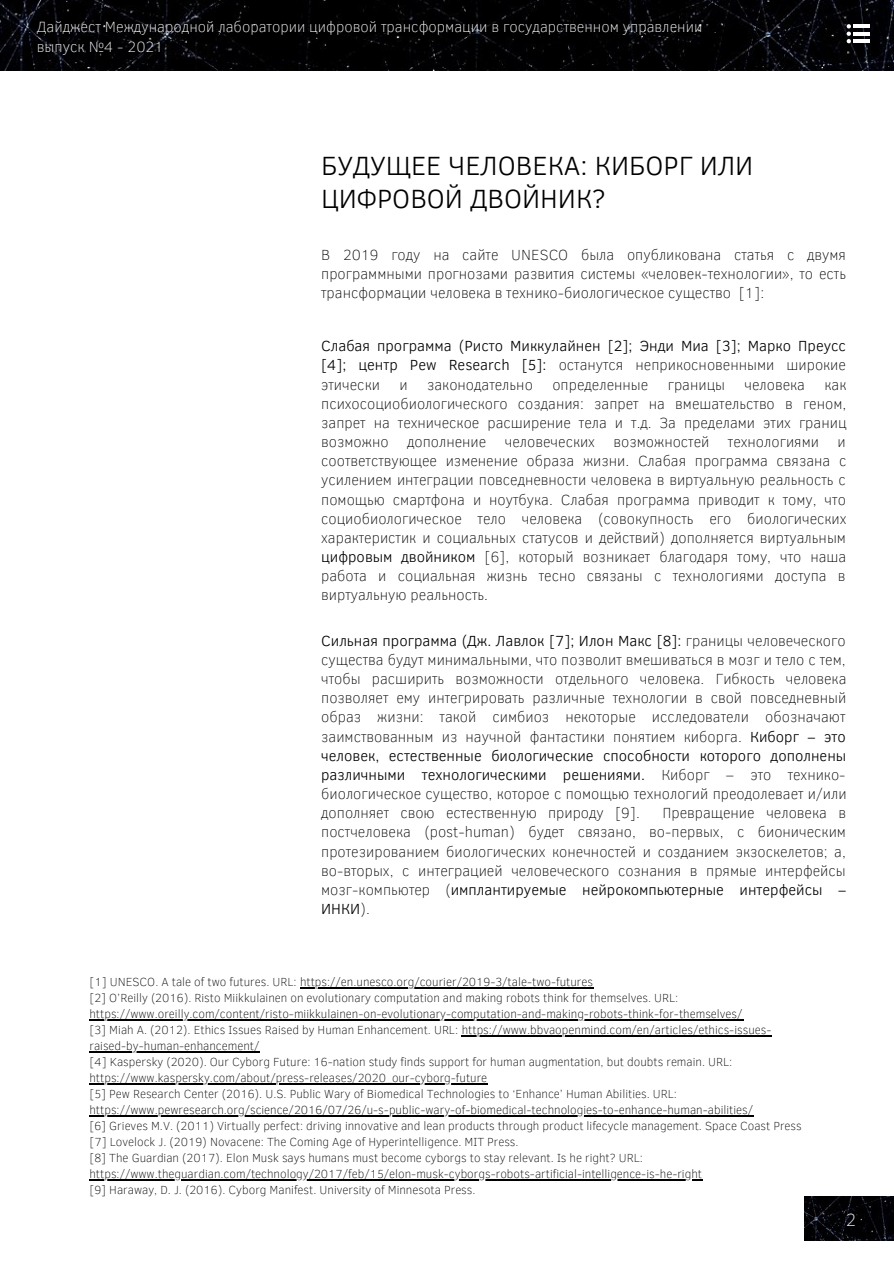
<style>
.page{position:relative;width:894px;height:1264px;background:#fff}
.page>*{position:absolute;margin:0;border:0;box-sizing:border-box;transform-origin:0 0}
.t1{font:300 27px/32.7px "Clear Sans";color:#000}
.t2{font:100 18px "Clear Sans";color:#fff}
.t3{font:100 15.15px "Clear Sans";color:#fff}
.t4{font:100 15px/19.2px "Clear Sans";color:#000;text-align:justify}
.t5{font:300 15px/19.2px "Clear Sans";color:#000;text-align:justify}
.t6{font:100 12px/16px "Clear Sans";color:#000}
.s1{font-weight:100}
.s2{font-weight:300}
</style>
<div class="page">
<img style="left:0;top:0;width:893px;height:70px">
<hr style="left:853px;top:25px;width:17px;height:3px;background:#fff">
<hr style="left:853px;top:32px;width:17px;height:3px;background:#fff">
<svg style="left:846px;top:24px;width:4px;height:19px"></svg>
<hr style="left:853px;top:40px;width:17px;height:3px;background:#fff">
<img style="left:804px;top:1196px;width:89px;height:44px">
<hr style="left:300px;top:987px;width:293px;height:1px;background:#000">
<hr style="left:89px;top:1019px;width:654px;height:1px;background:#000">
<hr style="left:461px;top:1035px;width:310px;height:1px;background:#000">
<hr style="left:89px;top:1051px;width:170px;height:1px;background:#000">
<hr style="left:89px;top:1083px;width:398px;height:1px;background:#000">
<hr style="left:89px;top:1115px;width:665px;height:1px;background:#000">
<hr style="left:89px;top:1179px;width:613px;height:1px;background:#000">
<p class="t3" style="left:37px;top:16px;width:666px">Дайджест Международной лаборатории цифровой трансформации в государственном управлении</p>
<p class="t3" style="left:37px;top:36px;width:128px">выпуск №4 - 2021</p>
<p class="t1" style="left:321px;top:148px;width:433px">БУДУЩЕЕ ЧЕЛОВЕКА: КИБОРГ ИЛИ<br>ЦИФРОВОЙ ДВОЙНИК?</p>
<p class="t4" style="left:321px;top:244px;width:526px">В 2019 году на сайте UNESCO была опубликована статья с двумя программными прогнозами развития системы «человек-технологии», то есть трансформации человека в технико-биологическое существо [1]:</p>
<p class="t5" style="left:321px;top:336px;width:526px">Слабая программа (Ристо Миккулайнен [2]; Энди Миа [3]; Марко Преусс [4]; центр Pew Research [5]: <span class="s1">останутся неприкосновенными широкие этически</span></p>
<p class="t4" style="left:321px;top:374px;width:526px;text-indent:503px">как психосоциобиологического создания: запрет на вмешательство в геном, запрет на техническое расширение тела и т.д. За пределами этих границ возможно дополнение человеческих возможностей технологиями и соответствующее изменение образа жизни. Слабая программа связана с усилением интеграции повседневности человека в виртуальную реальность с помощью смартфона и ноутбука. Слабая программа приводит к тому, что социобиологическое тело человека (совокупность его биологических характеристик и социальных статусов и действий) дополняется виртуальным <span class="s2">цифровым двойником</span> [6], который возникает благодаря тому, что наша работа и социальная жизнь тесно связаны с технологиями доступа в виртуальную реальность.</p>
<p class="t4" style="left:399px;top:374px;width:10px">и</p>
<p class="t4" style="left:427px;top:374px;width:107px">законодательно</p>
<p class="t4" style="left:552px;top:374px;width:97px">определенные</p>
<p class="t4" style="left:667px;top:374px;width:59px">границы</p>
<p class="t4" style="left:744px;top:374px;width:62px">человека</p>
<p class="t4" style="left:321px;top:630px;width:526px"><span class="s2">Сильная программа (Дж. Лавлок [7]; Илон Макс [8]:</span> границы человеческого существа будут минимальными, что позволит вмешиваться в мозг и тело с тем, чтобы расширить возможности отдельного человека. Гибкость человека позволяет ему интегрировать различные технологии в свой повседневный образ жизни: такой симбиоз некоторые исследователи обозначают заимствованным из научной фантастики понятием киборга. <span class="s2">Киборг – это человек, естественные биологические способности которого дополнены различными технологическими решениями.</span> Киборг – это технико&shy;биологическое существо, которое с помощью технологий преодолевает и/или дополняет свою естественную природу [9].</p>
<p class="t4" style="left:321px;top:802px;width:526px;text-indent:341px">Превращение человека в постчеловека (post-human) будет связано, во-первых, с бионическим протезированием биологических конечностей и созданием экзоскелетов; а, во-вторых, с интеграцией человеческого сознания в прямые интерфейсы мозг-компьютер (<span class="s2">имплантируемые нейрокомпьютерные интерфейсы – ИНКИ</span>).</p>
<p class="t6" style="left:89px;top:973px;width:505px">[1] UNESCO. A tale of two futures. URL: https://en.unesco.org/courier/2019-3/tale-two-futures</p>
<p class="t6" style="left:89px;top:989px;width:654px">[2] O’Reilly (2016). Risto Miikkulainen on evolutionary computation and making robots think for themselves. URL: https://www.oreilly.com/content/risto-miikkulainen-on-evolutionary-computation-and-making-robots-think-for-themselves/</p>
<p class="t6" style="left:89px;top:1021px;width:683px">[3] Miah A. (2012). Ethics Issues Raised by Human Enhancement. URL: https://www.bbvaopenmind.com/en/articles/ethics-issues&shy;raised-by-human-enhancement/</p>
<p class="t6" style="left:89px;top:1053px;width:644px">[4] Kaspersky (2020). Our Cyborg Future: 16-nation study finds support for human augmentation, but doubts remain. URL: https://www.kaspersky.com/about/press-releases/2020_our-cyborg-future</p>
<p class="t6" style="left:89px;top:1085px;width:665px">[5] Pew Research Center (2016). U.S. Public Wary of Biomedical Technologies to ‘Enhance’ Human Abilities. URL: https://www.pewresearch.org/science/2016/07/26/u-s-public-wary-of-biomedical-technologies-to-enhance-human-abilities/</p>
<p class="t6" style="left:89px;top:1117px;width:713px">[6] Grieves M.V. (2011) Virtually perfect: driving innovative and lean products through product lifecycle management. Space Coast Press</p>
<p class="t6" style="left:89px;top:1133px;width:430px">[7] Lovelock J. (2019) Novacene: The Coming Age of Hyperintelligence. MIT Press.</p>
<p class="t6" style="left:89px;top:1149px;width:614px">[8] The Guardian (2017). Elon Musk says humans must become cyborgs to stay relevant. Is he right? URL: https://www.theguardian.com/technology/2017/feb/15/elon-musk-cyborgs-robots-artificial-intelligence-is-he-right</p>
<p class="t6" style="left:89px;top:1181px;width:387px">[9] Haraway, D. J. (2016). Cyborg Manifest. University of Minnesota Press.</p>
<p class="t2" style="left:845px;top:1206px;width:12px">2</p>
</div>
